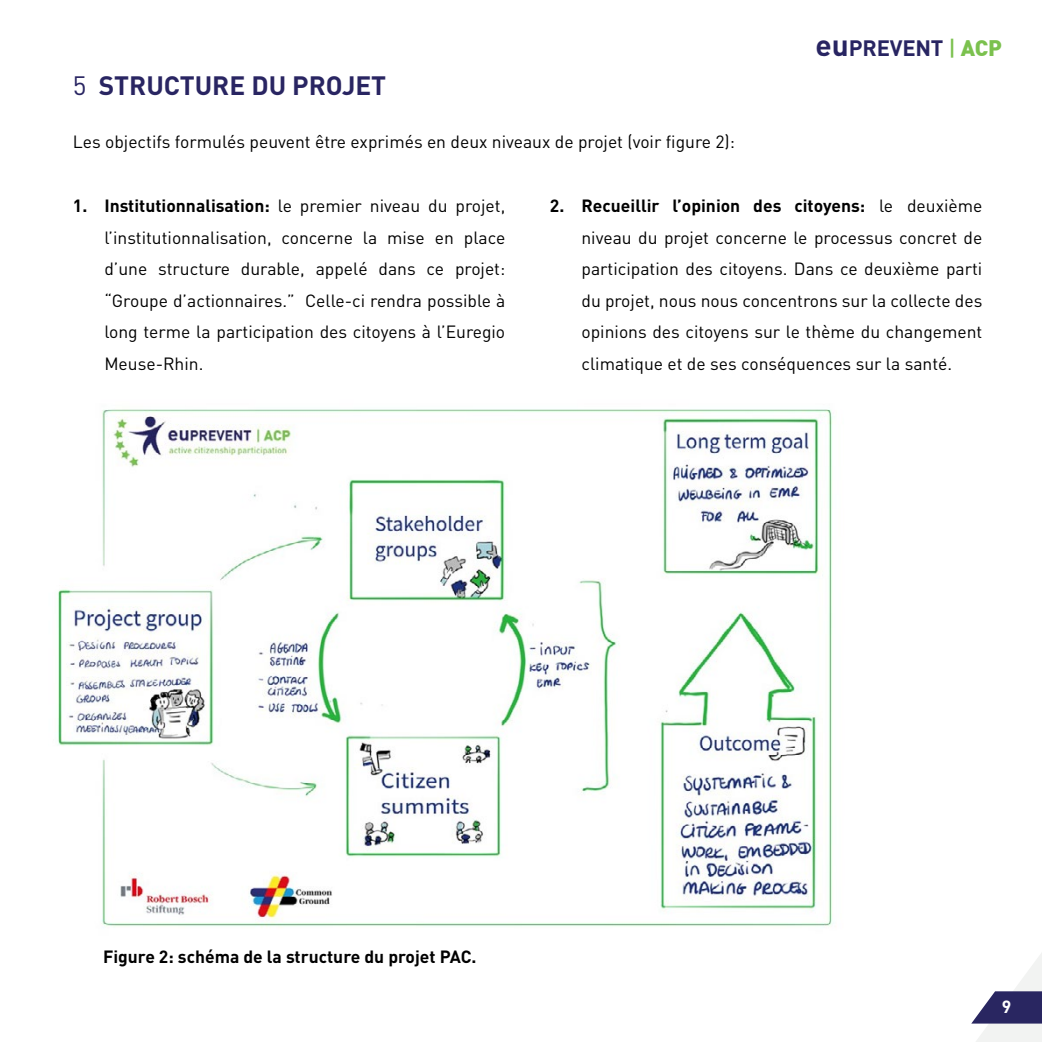
<style>
.page{position:relative;width:1042px;height:1042px;background:#fff}
.page>*{position:absolute;margin:0;border:0;box-sizing:border-box;transform-origin:0 0}
.t1{font:700 26.25px "DIN";color:#292562}
.t2{font:700 22.05px "DIN";letter-spacing:-.01em;color:#282562}
.t3{font:17.5px/31.5px "DIN";color:#000;text-align:justify}
.t4{font:700 17.5px "DIN";color:#000}
.t5{font:700 17.5px "DIN";color:#fff}
.s1{font-weight:400}
.s2{font-size:29.75px}
.s3{font-weight:500;color:#7bc14e}
.s4{font-weight:900;color:#7bc14e}
.s5{font-weight:700}
</style>
<div class="page">
<svg style="left:971px;top:953px;width:71px;height:89px"></svg>
<img style="left:58px;top:409px;width:775px;height:519px">
<h1 class="t1" style="left:73px;top:70px;width:315px"><span class="s1">5</span> STRUCTURE DU PROJET</h1>
<p class="t3" style="left:73px;top:126px;width:664px">Les objectifs formulés peuvent être exprimés en deux niveaux de projet (voir figure 2):</p>
<p class="t2" style="left:815px;top:36px;width:188px"><span class="s2">eu</span>PREVENT <span class="s3">|</span> <span class="s4">ACP</span></p>
<p class="t3" style="left:104px;top:190px;width:402px;text-indent:-32px"><span class="s5">1. Institutionnalisation:</span> le premier niveau du projet, l’institutionnalisation, concerne la mise en place d’une structure durable, appelé dans ce projet: “Groupe d’actionnaires.” Celle-ci rendra possible à long terme la participation des citoyens à l’Euregio Meuse-Rhin.</p>
<p class="t3" style="left:581px;top:190px;width:402px;text-indent:-31px"><span class="s5">2. Recueillir l’opinion des citoyens:</span> le deuxième niveau du projet concerne le processus concret de participation des citoyens. Dans ce deuxième parti du projet, nous nous concentrons sur la collecte des opinions des citoyens sur le thème du changement climatique et de ses conséquences sur la santé.</p>
<p class="t4" style="left:103px;top:946px;width:375px">Figure 2: schéma de la structure du projet PAC.</p>
<p class="t5" style="left:1002px;top:996px;width:11px">9</p>
</div>
